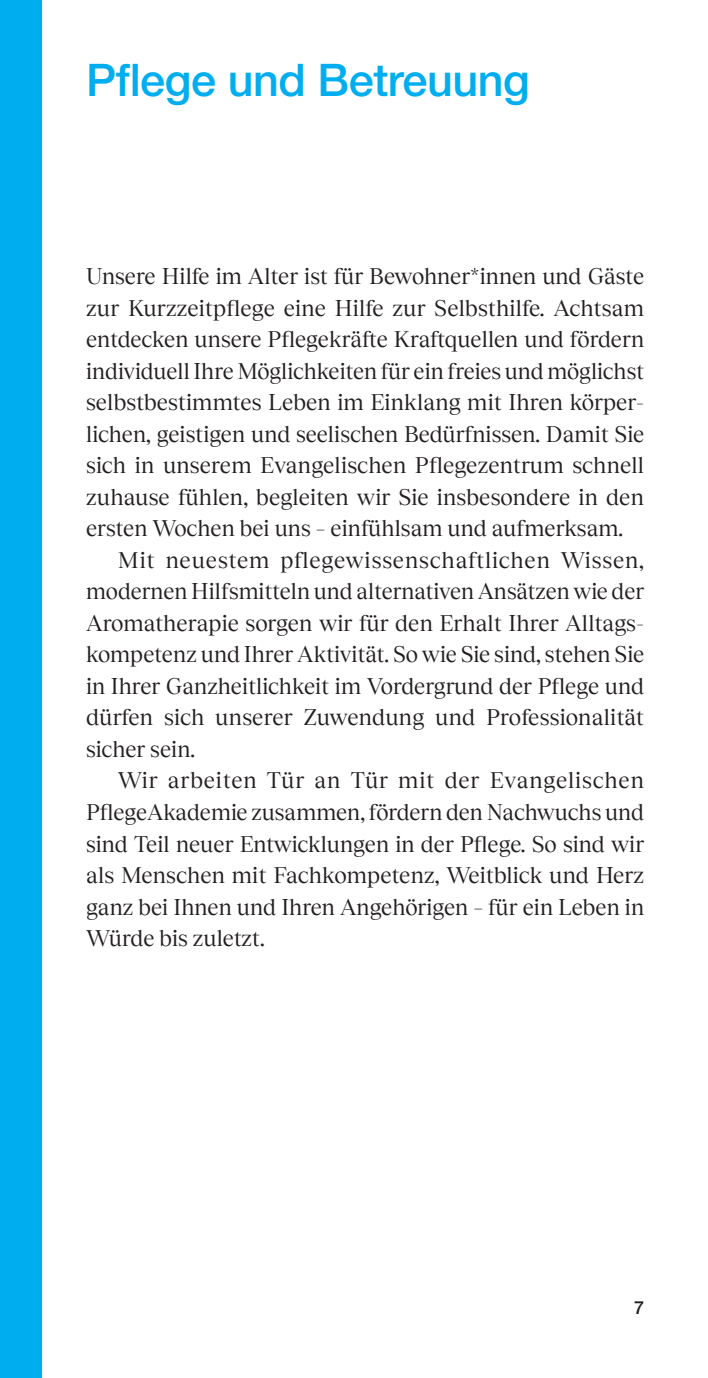
<style>
.page{position:relative;width:708px;height:1378px;background:#fff}
.page>*{position:absolute;margin:0;border:0;box-sizing:border-box;transform-origin:0 0}
.t1{font:500 45px "Helvetica Neue LT Pro";letter-spacing:-.01em;color:#00aeef}
.t2{font:22.5px "Tobias";color:#231f20}
.t3{font:22.5px "Tobias";letter-spacing:.035em;color:#231f20}
.t4{font:500 18px "Helvetica Neue LT Pro";color:#231f20}
</style>
<div class="page">
<div style="left:0;top:0;width:41px;height:1378px;background:#00aeef"></div>
<h1 class="t1" style="left:86px;top:53px;width:445px">Pflege und Betreuung</h1>
<p class="t2" style="left:86px;top:259px;width:560px">Unsere Hilfe im Alter ist für Bewohner*innen und Gäste</p>
<p class="t2" style="left:86px;top:290px;width:559px">zur Kurzzeitpflege eine Hilfe zur Selbsthilfe. Achtsam</p>
<p class="t2" style="left:86px;top:322px;width:560px">entdecken unsere Pflegekräfte Kraftquellen und fördern</p>
<p class="t2" style="left:86px;top:353px;width:559px">individuell Ihre Möglichkeiten für ein freies und möglichst</p>
<p class="t2" style="left:86px;top:385px;width:559px">selbstbestimmtes Leben im Einklang mit Ihren körper-</p>
<p class="t2" style="left:86px;top:416px;width:560px">lichen, geistigen und seelischen Bedürfnissen. Damit Sie</p>
<p class="t2" style="left:86px;top:448px;width:560px">sich in unserem Evangelischen Pflegezentrum schnell</p>
<p class="t2" style="left:86px;top:479px;width:559px">zuhause fühlen, begleiten wir Sie insbesondere in den</p>
<p class="t2" style="left:86px;top:511px;width:539px">ersten Wochen bei uns – einfühlsam und aufmerksam.</p>
<p class="t3" style="left:118px;top:542px;width:528px">Mit neuestem pflegewissenschaftlichen Wissen,</p>
<p class="t2" style="left:86px;top:574px;width:560px">modernen Hilfsmitteln und alternativen Ansätzen wie der</p>
<p class="t2" style="left:86px;top:605px;width:560px">Aromatherapie sorgen wir für den Erhalt Ihrer Alltags-</p>
<p class="t2" style="left:86px;top:637px;width:560px">kompetenz und Ihrer Aktivität. So wie Sie sind, stehen Sie</p>
<p class="t2" style="left:86px;top:668px;width:560px">in Ihrer Ganzheitlichkeit im Vordergrund der Pflege und</p>
<p class="t2" style="left:86px;top:700px;width:560px">dürfen sich unserer Zuwendung und Professionalität</p>
<p class="t2" style="left:86px;top:731px;width:111px">sicher sein.</p>
<p class="t3" style="left:118px;top:763px;width:527px">Wir arbeiten Tür an Tür mit der Evangelischen</p>
<p class="t2" style="left:86px;top:794px;width:559px">PflegeAkademie zusammen, fördern den Nachwuchs und</p>
<p class="t2" style="left:86px;top:826px;width:560px">sind Teil neuer Entwicklungen in der Pflege. So sind wir</p>
<p class="t2" style="left:86px;top:857px;width:560px">als Menschen mit Fachkompetenz, Weitblick und Herz</p>
<p class="t2" style="left:86px;top:889px;width:560px">ganz bei Ihnen und Ihren Angehörigen – für ein Leben in</p>
<p class="t2" style="left:86px;top:920px;width:180px">Würde bis zuletzt.</p>
<p class="t4" style="left:634px;top:1297px;width:12px">7</p>
</div>
